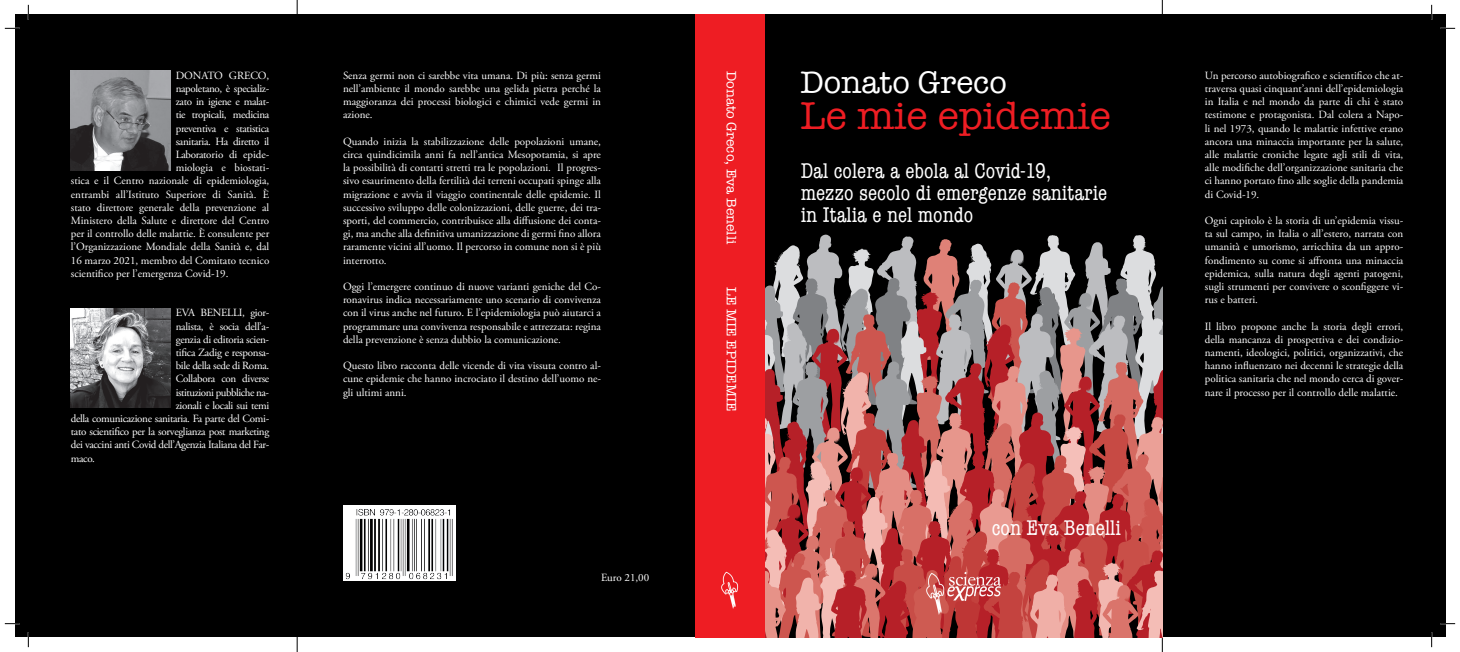
<style>
.page{position:relative;width:1460px;height:652px;background:#fff}
.page>*{position:absolute;margin:0;border:0;box-sizing:border-box;transform-origin:0 0}
.t1{font:40px "American Typewriter";color:#ee1d23}
.t2{font:32px "American Typewriter";color:#fff}
.t3{font:condensed 22px/22px "American Typewriter";color:#fff}
.t4{font:14px "American Typewriter";color:#fff}
.t5{font:11px/13.2px "Adobe Garamond Pro";color:#fff;text-align:justify}
.t6{font:11px "Adobe Garamond Pro";letter-spacing:-.03em;color:#fff}
</style>
<div class="page">
<div style="left:15px;top:15px;width:1430px;height:622px;background:#000"></div>
<div style="left:694px;top:14px;width:71px;height:624px;background:#ee1d23"></div>
<img style="left:722px;top:572px;width:16px;height:37px">
<svg style="left:1162px;top:0;width:1px;height:15px"></svg>
<svg style="left:297px;top:0;width:1px;height:15px"></svg>
<svg style="left:297px;top:637px;width:1px;height:15px"></svg>
<img style="left:343px;top:506px;width:112px;height:75px">
<div style="left:765px;top:14px;width:397px;height:624px;background:#000"></div>
<svg style="left:765px;top:234px;width:398px;height:418px"></svg>
<img style="left:926px;top:573px;width:75px;height:42px">
<img style="left:71px;top:71px;width:99px;height:99px">
<img style="left:71px;top:308px;width:99px;height:99px">
<svg style="left:5px;top:28px;width:15px;height:1px"></svg>
<svg style="left:1440px;top:28px;width:15px;height:1px"></svg>
<svg style="left:5px;top:623px;width:15px;height:1px"></svg>
<svg style="left:1440px;top:623px;width:15px;height:1px"></svg>
<svg style="left:28px;top:5px;width:1px;height:15px"></svg>
<svg style="left:28px;top:632px;width:1px;height:15px"></svg>
<svg style="left:1431px;top:5px;width:1px;height:15px"></svg>
<svg style="left:1431px;top:632px;width:1px;height:15px"></svg>
<p class="t5" style="left:176px;top:69px;width:95px">DONATO GRECO,</p>
<p class="t6" style="left:176px;top:82px;width:95px">napoletano, è specializ-</p>
<p class="t6" style="left:176px;top:95px;width:95px">zato in igiene e malat-</p>
<p class="t6" style="left:176px;top:108px;width:95px">tie tropicali, medicina</p>
<p class="t6" style="left:176px;top:122px;width:95px">preventiva e statistica</p>
<p class="t6" style="left:176px;top:135px;width:95px">sanitaria. Ha diretto il</p>
<p class="t5" style="left:176px;top:148px;width:95px">Laboratorio di epide-</p>
<p class="t5" style="left:176px;top:162px;width:95px">miologia e biostati-</p>
<p class="t5" style="left:71px;top:175px;width:200px">stica e il Centro nazionale di epidemiologia,</p>
<p class="t5" style="left:71px;top:188px;width:200px">entrambi all’Istituto Superiore di Sanità. È</p>
<p class="t5" style="left:71px;top:201px;width:200px">stato direttore generale della prevenzione al</p>
<p class="t5" style="left:71px;top:214px;width:200px">Ministero della Salute e direttore del Centro</p>
<p class="t5" style="left:71px;top:228px;width:200px">per il controllo delle malattie. È consulente per</p>
<p class="t5" style="left:71px;top:241px;width:200px">l’Organizzazione Mondiale della Sanità e, dal</p>
<p class="t5" style="left:71px;top:254px;width:200px">16 marzo 2021, membro del Comitato tecnico</p>
<p class="t5" style="left:71px;top:267px;width:159px">scientifico per l’emergenza Covid-19.</p>
<p class="t5" style="left:176px;top:307px;width:95px">EVA BENELLI, gior&shy;nalista, è socia dell’a&shy;genzia di editoria scien-</p>
<p class="t5" style="left:176px;top:346px;width:95px">tifica Zadig e responsa&shy;bile della sede di Roma.<br>Collabora con diverse istituzioni pubbliche na-</p>
<p class="t5" style="left:71px;top:399px;width:200px;text-indent:105px">zionali e locali sui temi della comunicazione sanitaria. Fa parte del Comi&shy;tato scientifico per la sorveglianza post marketing dei vaccini anti Covid dell’Agenzia Italiana del Far&shy;maco.</p>
<p class="t5" style="left:343px;top:69px;width:259px">Senza germi non ci sarebbe vita umana. Di più: senza germi nell’ambiente il mondo sarebbe una gelida pietra perché la maggioranza dei processi biologici e chimici vede germi in azione.</p>
<p class="t5" style="left:343px;top:135px;width:259px">Quando inizia la stabilizzazione delle popolazioni umane, circa quindicimila anni fa nell’antica Mesopotamia, si apre la possibilità di contatti stretti tra le popolazioni. Il progres&shy;sivo esaurimento della fertilità dei terreni occupati spinge alla migrazione e avvia il viaggio continentale delle epidemie. Il successivo sviluppo delle colonizzazioni, delle guerre, dei tra&shy;sporti, del commercio, contribuisce alla diffusione dei conta&shy;gi, ma anche alla definitiva umanizzazione di germi fino allora raramente vicini all’uomo. Il percorso in comune non si è più interrotto.</p>
<p class="t5" style="left:343px;top:280px;width:259px">Oggi l’emergere continuo di nuove varianti geniche del Co&shy;ronavirus indica necessariamente uno scenario di convivenza con il virus anche nel futuro. E l’epidemiologia può aiutarci a programmare una convivenza responsabile e attrezzata: regina della prevenzione è senza dubbio la comunicazione.</p>
<p class="t5" style="left:343px;top:360px;width:259px">Questo libro racconta delle vicende di vita vissuta contro al&shy;cune epidemie che hanno incrociato il destino dell’uomo ne&shy;gli ultimi anni.</p>
<p class="t5" style="left:601px;top:571px;width:50px">Euro 21,00</p>
<p class="t4" style="left:742px;top:71px;width:175px;rotate:90deg">Donato Greco, Eva Benelli</p>
<p class="t4" style="left:742px;top:287px;width:126px;rotate:90deg">LE MIE EPIDEMIE</p>
<p class="t2" style="left:800px;top:58px;width:208px">Donato Greco</p>
<p class="t1" style="left:800px;top:85px;width:312px">Le mie epidemie</p>
<p class="t3" style="left:801px;top:159px;width:308px">Dal colera a ebola al Covid-19, mezzo secolo di emergenze sanitarie in Italia e nel mondo</p>
<p class="t3" style="left:992px;top:516px;width:131px">con Eva Benelli</p>
<p class="t5" style="left:1205px;top:69px;width:200px">Un percorso autobiografico e scientifico che at&shy;traversa quasi cinquant’anni dell’epidemiologia in Italia e nel mondo da parte di chi è stato testimone e protagonista. Dal colera a Napo&shy;li nel 1973, quando le malattie infettive erano ancora una minaccia importante per la salute, alle malattie croniche legate agli stili di vita, alle modifiche dell’organizzazione sanitaria che ci hanno portato fino alle soglie della pandemia di Covid-19.</p>
<p class="t5" style="left:1205px;top:214px;width:200px">Ogni capitolo è la storia di un’epidemia vissu&shy;ta sul campo, in Italia o all’estero, narrata con umanità e umorismo, arricchita da un appro&shy;fondimento su come si affronta una minaccia epidemica, sulla natura degli agenti patogeni, sugli strumenti per convivere o sconfiggere vi&shy;rus e batteri.</p>
<p class="t5" style="left:1205px;top:320px;width:200px">Il libro propone anche la storia degli errori, della mancanza di prospettiva e dei condizio&shy;namenti, ideologici, politici, organizzativi, che hanno influenzato nei decenni le strategie della politica sanitaria che nel mondo cerca di gover&shy;nare il processo per il controllo delle malattie.</p>
</div>
